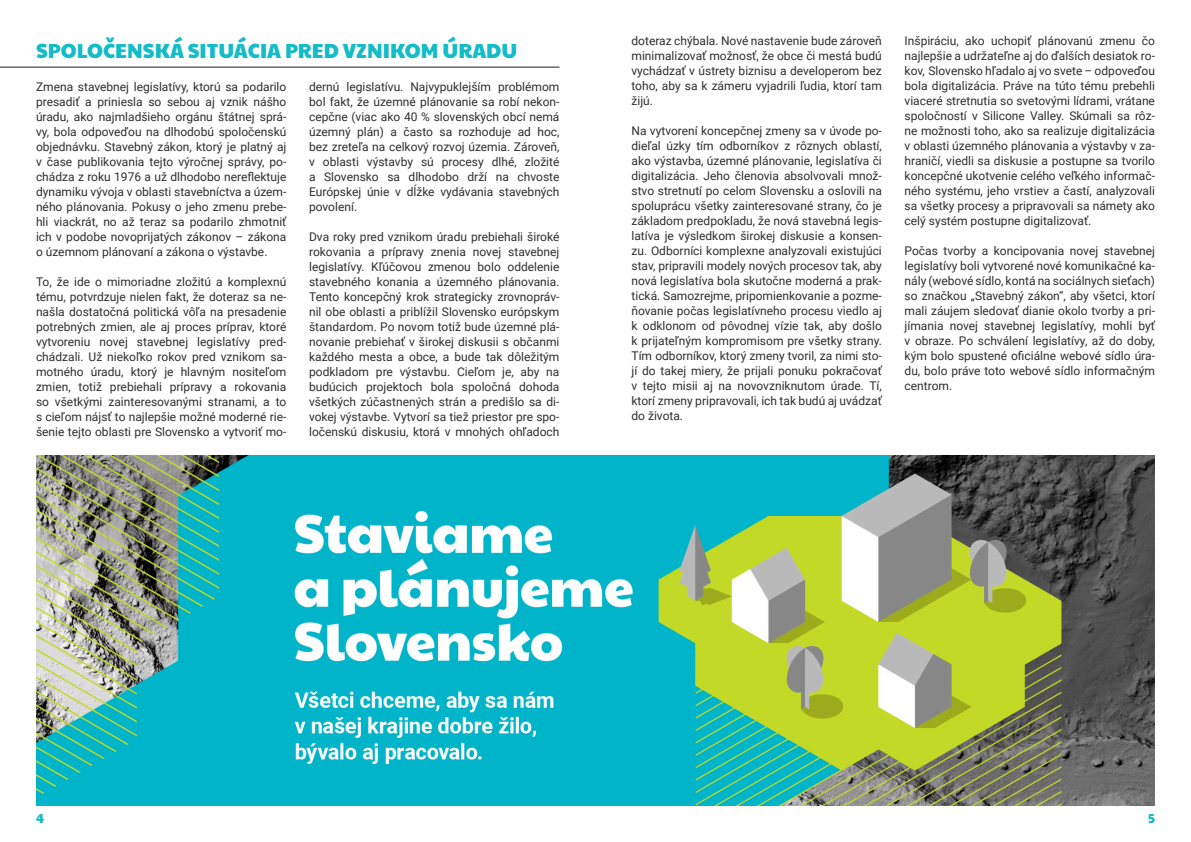
<style>
.page{position:relative;width:1191px;height:842px;background:#fff}
.page>*{position:absolute;margin:0;border:0;box-sizing:border-box;transform-origin:0 0}
.Nadpis_1{font:20px "Paytone One";color:#14bcc8}
.t1{font:13px "Paytone One";color:#14bcc7}
.Základný_text{font:12px/15px "Roboto";color:#2e2e2e;text-align:justify}
</style>
<div class="page">
<hr style="left:0;top:67px;width:559px;height:1px;background:#231f20">
<img style="left:36px;top:456px;width:1119px;height:350px">
<p class="Nadpis_1" style="left:36px;top:33px;width:483px">SPOLOČENSKÁ SITUÁCIA PRED VZNIKOM ÚRADU</p>
<p class="Základný_text" style="left:631px;top:33px;width:252px">doteraz chýbala. Nové nastavenie bude zároveň minimalizovať možnosť, že obce či mestá budú vychádzať v ústrety biznisu a developerom bez toho, aby sa k zámeru vyjadrili ľudia, ktorí tam žijú.</p>
<p class="Základný_text" style="left:631px;top:123px;width:252px">Na vytvorení koncepčnej zmeny sa v úvode po&shy;dieľal úzky tím odborníkov z rôznych oblastí, ako výstavba, územné plánovanie, legislatíva či digitalizácia. Jeho členovia absolvovali množ&shy;stvo stretnutí po celom Slovensku a oslovili na spoluprácu všetky zainteresované strany, čo je základom predpokladu, že nová stavebná legis&shy;latíva je výsledkom širokej diskusie a konsen&shy;zu. Odborníci komplexne analyzovali existujúci stav, pripravili modely nových procesov tak, aby nová legislatíva bola skutočne moderná a prak&shy;tická. Samozrejme, pripomienkovanie a pozme&shy;ňovanie počas legislatívneho procesu viedlo aj k odklonom od pôvodnej vízie tak, aby došlo k prijateľným kompromisom pre všetky strany.<br>Tím odborníkov, ktorý zmeny tvoril, za nimi sto&shy;jí do takej miery, že prijali ponuku pokračovať v tejto misii aj na novovzniknutom úrade. Tí, ktorí zmeny pripravovali, ich tak budú aj uvádzať do života.</p>
<p class="Základný_text" style="left:36px;top:79px;width:252px">Zmena stavebnej legislatívy, ktorú sa podarilo presadiť a priniesla so sebou aj vznik nášho úradu, ako najmladšieho orgánu štátnej sprá&shy;vy, bola odpoveďou na dlhodobú spoločenskú objednávku. Stavebný zákon, ktorý je platný aj v čase publikovania tejto výročnej správy, po&shy;chádza z roku 1976 a už dlhodobo nereflektuje dynamiku vývoja v oblasti stavebníctva a územ&shy;ného plánovania. Pokusy o jeho zmenu prebe&shy;hli viackrát, no až teraz sa podarilo zhmotniť ich v podobe novoprijatých zákonov – zákona o územnom plánovaní a zákona o výstavbe.</p>
<p class="Základný_text" style="left:36px;top:274px;width:252px">To, že ide o mimoriadne zložitú a komplexnú tému, potvrdzuje nielen fakt, že doteraz sa ne&shy;našla dostatočná politická vôľa na presadenie potrebných zmien, ale aj proces príprav, ktoré vytvoreniu novej stavebnej legislatívy pred&shy;chádzali. Už niekoľko rokov pred vznikom sa&shy;motného úradu, ktorý je hlavným nositeľom zmien, totiž prebiehali prípravy a rokovania so všetkými zainteresovanými stranami, a to s cieľom nájsť to najlepšie možné moderné rie&shy;šenie tejto oblasti pre Slovensko a vytvoriť mo-</p>
<p class="Základný_text" style="left:309px;top:79px;width:252px">dernú legislatívu. Najvypuklejším problémom bol fakt, že územné plánovanie sa robí nekon&shy;cepčne (viac ako 40 % slovenských obcí nemá územný plán) a často sa rozhoduje ad hoc, bez zreteľa na celkový rozvoj územia. Zároveň, v oblasti výstavby sú procesy dlhé, zložité a Slovensko sa dlhodobo drží na chvoste Európskej únie v dĺžke vydávania stavebných povolení.</p>
<p class="Základný_text" style="left:309px;top:229px;width:252px">Dva roky pred vznikom úradu prebiehali široké rokovania a prípravy znenia novej stavebnej legislatívy. Kľúčovou zmenou bolo oddelenie stavebného konania a územného plánovania.<br>Tento koncepčný krok strategicky zrovnopráv&shy;nil obe oblasti a priblížil Slovensko európskym štandardom. Po novom totiž bude územné plá&shy;novanie prebiehať v širokej diskusii s občanmi každého mesta a obce, a bude tak dôležitým podkladom pre výstavbu. Cieľom je, aby na budúcich projektoch bola spoločná dohoda všetkých zúčastnených strán a predišlo sa di&shy;vokej výstavbe. Vytvorí sa tiež priestor pre spo&shy;ločenskú diskusiu, ktorá v mnohých ohľadoch</p>
<p class="Základný_text" style="left:904px;top:33px;width:252px">Inšpiráciu, ako uchopiť plánovanú zmenu čo najlepšie a udržateľne aj do ďalších desiatok ro&shy;kov, Slovensko hľadalo aj vo svete – odpoveďou bola digitalizácia. Práve na túto tému prebehli viaceré stretnutia so svetovými lídrami, vrátane spoločností v Silicone Valley. Skúmali sa rôz&shy;ne možnosti toho, ako sa realizuje digitalizácia v oblasti územného plánovania a výstavby v za&shy;hraničí, viedli sa diskusie a postupne sa tvorilo koncepčné ukotvenie celého veľkého informač&shy;ného systému, jeho vrstiev a častí, analyzovali sa všetky procesy a pripravovali sa námety ako celý systém postupne digitalizovať.</p>
<p class="Základný_text" style="left:904px;top:243px;width:252px">Počas tvorby a koncipovania novej stavebnej legislatívy boli vytvorené nové komunikačné ka&shy;nály (webové sídlo, kontá na sociálnych sieťach) so značkou „Stavebný zákon“, aby všetci, ktorí mali záujem sledovať dianie okolo tvorby a pri&shy;jímania novej stavebnej legislatívy, mohli byť v obraze. Po schválení legislatívy, až do doby, kým bolo spustené oficiálne webové sídlo úra&shy;du, bolo práve toto webové sídlo informačným centrom.</p>
<p class="t1" style="left:36px;top:807px;width:10px">4</p>
<p class="t1" style="left:1148px;top:807px;width:8px">5</p>
</div>
